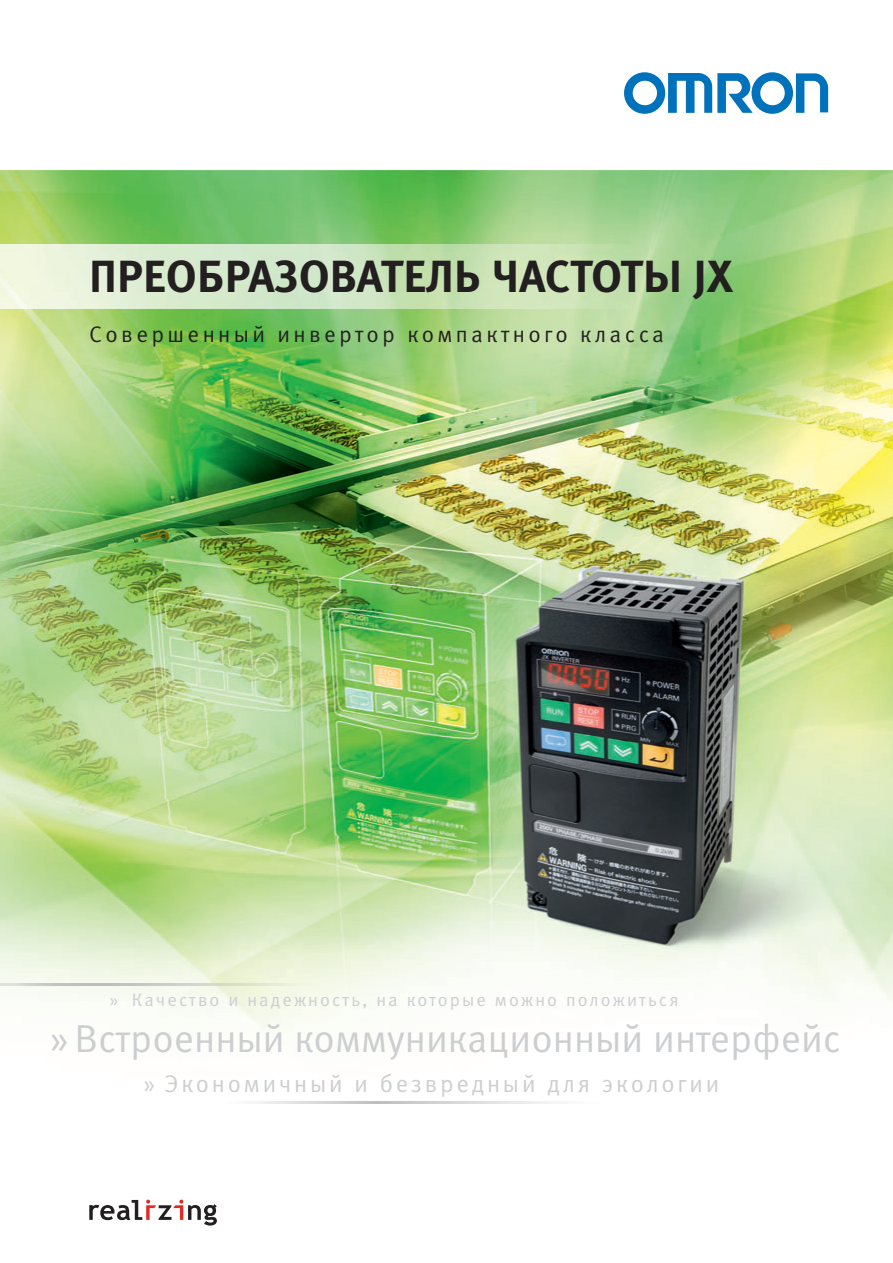
<style>
.page{position:relative;width:893px;height:1263px;background:#fff}
.page>*{position:absolute;margin:0;border:0;box-sizing:border-box;transform-origin:0 0}
.t1{font:700 45px "Meta Pro";color:#231f20}
.t2{font:39px "Meta Pro";color:#cdced0}
.t3{font:24px "Meta Pro";letter-spacing:.12em;color:#cdced0}
.t4{font:22.5px "Meta Pro";letter-spacing:.15em;color:#231f20}
.t5{font:18px "Meta Pro";letter-spacing:.12em;color:#cdced0}
</style>
<div class="page">
<img style="left:0;top:170px;width:893px;height:934px">
<img style="left:0;top:244px;width:636px;height:64px">
<img style="left:119px;top:1101px;width:489px;height:2px">
<img style="left:0;top:983px;width:426px;height:2px">
<svg style="left:624px;top:72px;width:204px;height:42px"></svg>
<svg style="left:89px;top:1199px;width:128px;height:26px"></svg>
<h1 class="t1" style="left:89px;top:259px;width:645px">ПРЕОБРАЗОВАТЕЛЬ ЧАСТОТЫ JX</h1>
<p class="t4" style="left:89px;top:326px;width:576px">Совершенный инвертор компактного класса</p>
<p class="t5" style="left:109px;top:993px;width:571px">» Качество и надежность, на которые можно положиться</p>
<h2 class="t2" style="left:50px;top:1024px;width:793px">»Встроенный коммуникационный интерфейс</h2>
<h3 class="t3" style="left:144px;top:1074px;width:577px">» Экономичный и безвредный для экологии</h3>
</div>
